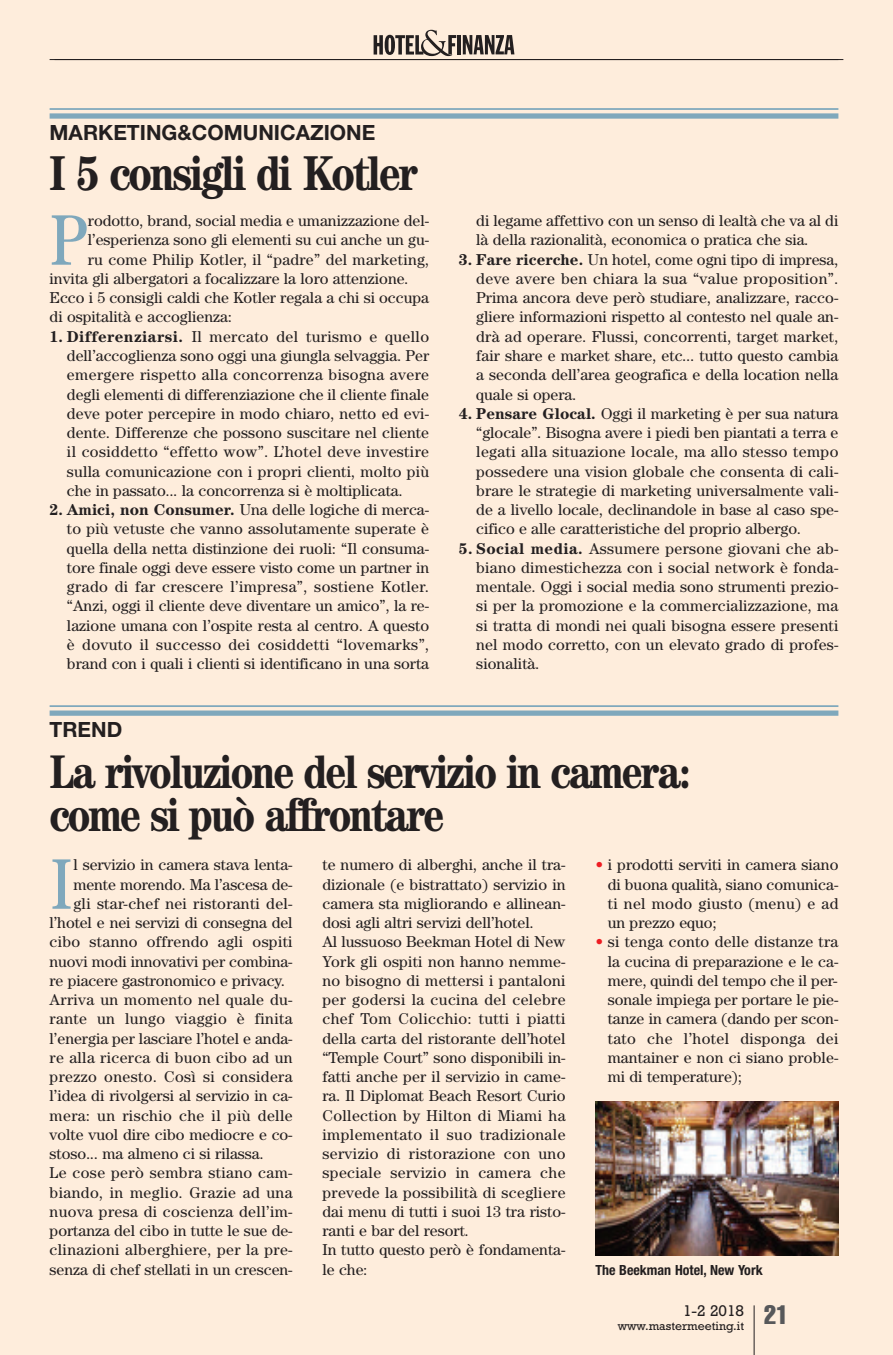
<style>
.page{position:relative;width:893px;height:1355px;background:#fff}
.page>*{position:absolute;margin:0;border:0;box-sizing:border-box;transform-origin:0 0}
.t1{font:condensed 71.75px "Century";color:#7fa8bc}
.t2{font:700 condensed 49px "Century";letter-spacing:-.04em;color:#231f20}
.t3{font:700 condensed 47.25px/43.8px "Century";letter-spacing:-.04em;color:#231f20}
.t4{font:700 21px "Helvetica Neue";color:#231f20}
.t5{font:15.75px/19.2px "Century";color:#231f20;text-align:justify}
.t6{font:15.75px "Century";letter-spacing:.025em;color:#231f20}
.t7{font:15.75px "Century";letter-spacing:.02em;color:#231f20}
.t8{font:15.75px "Rockwell";color:#231f20}
.t9{font:700 condensed 14px "Helvetica Neue";color:#231f20}
.t10{font:12.25px "Rockwell";color:#231f20}
.s1{font-weight:700}
.s2{color:#ee1d23}
</style>
<div class="page">
<div style="left:0;top:0;width:893px;height:1354px;background:#feeddc"></div>
<hr style="left:754px;top:1305px;width:1px;height:49px;background:#231f20">
<hr style="left:50px;top:59px;width:788px;height:1px;background:#231f20">
<hr style="left:457px;top:35px;width:4px;height:19px;background:#231f20">
<svg style="left:463px;top:35px;width:51px;height:19px"></svg>
<svg style="left:374px;top:30px;width:82px;height:26px"></svg>
<hr style="left:55px;top:59px;width:788px;height:1px;background:#231f20">
<hr style="left:50px;top:108px;width:788px;height:2px;background:#7fa8bc">
<div style="left:50px;top:113px;width:788px;height:6px;background:#7fa8bc"></div>
<hr style="left:50px;top:705px;width:788px;height:2px;background:#7fa8bc">
<div style="left:50px;top:710px;width:788px;height:5px;background:#7fa8bc"></div>
<img style="left:595px;top:1101px;width:243px;height:154px">
<h3 class="t4" style="left:50px;top:125px;width:327px">MARKETING&amp;COMUNICAZIONE</h3>
<h2 class="t2" style="left:50px;top:157px;width:370px">I 5 consigli di Kotler</h2>
<h1 class="t1" style="left:50px;top:215px;width:40px">P</h1>
<p class="t5" style="left:88px;top:212px;width:343px">rodotto, brand, social media e umanizzazione del-</p>
<p class="t5" style="left:88px;top:232px;width:343px">l’esperienza sono gli elementi su cui anche un gu-</p>
<p class="t7" style="left:88px;top:254px;width:343px">ru come Philip Kotler, il “padre” del marketing,</p>
<p class="t5" style="left:50px;top:270px;width:360px">invita gli albergatori a focalizzare la loro attenzione.</p>
<p class="t5" style="left:50px;top:289px;width:381px">Ecco i 5 consigli caldi che Kotler regala a chi si occupa</p>
<p class="t5" style="left:50px;top:309px;width:184px">di ospitalità e accoglienza:</p>
<p class="t5" style="left:67px;top:328px;width:364px;text-indent:-17px"><span class="s1">1. Differenziarsi.</span> Il mercato del turismo e quello dell’accoglienza sono oggi una giungla selvaggia. Per emergere rispetto alla concorrenza bisogna avere degli elementi di differenziazione che il cliente finale deve poter percepire in modo chiaro, netto ed evi&shy;dente. Differenze che possono suscitare nel cliente il cosiddetto “effetto wow”. L’hotel deve investire sulla comunicazione con i propri clienti, molto più che in passato... la concorrenza si è moltiplicata.</p>
<p class="t5" style="left:67px;top:501px;width:364px;text-indent:-17px"><span class="s1">2. Amici, non Consumer.</span> Una delle logiche di merca&shy;to più vetuste che vanno assolutamente superate è quella della netta distinzione dei ruoli: “Il consuma&shy;tore finale oggi deve essere visto come un partner in grado di far crescere l’impresa”, sostiene Kotler. “Anzi, oggi il cliente deve diventare un amico”, la re&shy;lazione umana con l’ospite resta al centro. A questo è dovuto il successo dei cosiddetti “lovemarks”, brand con i quali i clienti si identificano in una sorta</p>
<p class="t5" style="left:476px;top:212px;width:364px">di legame affettivo con un senso di lealtà che va al di là della razionalità, economica o pratica che sia.</p>
<p class="t5" style="left:476px;top:251px;width:364px;text-indent:-17px"><span class="s1">3. Fare ricerche.</span> Un hotel, come ogni tipo di impresa, deve avere ben chiara la sua “value proposition”.<br>Prima ancora deve però studiare, analizzare, racco&shy;gliere informazioni rispetto al contesto nel quale an&shy;drà ad operare. Flussi, concorrenti, target market, fair share e market share, etc... tutto questo cambia a seconda dell’area geografica e della location nella quale si opera.</p>
<p class="t5" style="left:476px;top:405px;width:364px;text-indent:-17px"><span class="s1">4. Pensare Glocal.</span> Oggi il marketing è per sua natura “glocale”. Bisogna avere i piedi ben piantati a terra e legati alla situazione locale, ma allo stesso tempo possedere una vision globale che consenta di cali&shy;brare le strategie di marketing universalmente vali&shy;de a livello locale, declinandole in base al caso spe&shy;cifico e alle caratteristiche del proprio albergo.</p>
<p class="t5" style="left:476px;top:540px;width:364px;text-indent:-17px"><span class="s1">5. Social media.</span> Assumere persone giovani che ab&shy;biano dimestichezza con i social network è fonda&shy;mentale. Oggi i social media sono strumenti prezio&shy;si per la promozione e la commercializzazione, ma si tratta di mondi nei quali bisogna essere presenti nel modo corretto, con un elevato grado di profes&shy;sionalità.</p>
<h3 class="t4" style="left:50px;top:721px;width:74px">TREND</h3>
<h3 class="t3" style="left:50px;top:753px;width:643px">La rivoluzione del servizio in camera: come si può affrontare</h3>
<h1 class="t1" style="left:50px;top:859px;width:25px">I</h1>
<p class="t5" style="left:73px;top:856px;width:221px">l servizio in camera stava lenta-</p>
<p class="t5" style="left:73px;top:875px;width:221px">mente morendo. Ma l’ascesa de-</p>
<p class="t7" style="left:73px;top:897px;width:221px">gli star-chef nei ristoranti del-</p>
<p class="t5" style="left:50px;top:914px;width:245px">l’hotel e nei servizi di consegna del</p>
<p class="t7" style="left:50px;top:936px;width:245px">cibo stanno offrendo agli ospiti</p>
<p class="t5" style="left:50px;top:952px;width:244px">nuovi modi innovativi per combina-</p>
<p class="t5" style="left:50px;top:972px;width:237px">re piacere gastronomico e privacy.</p>
<p class="t6" style="left:50px;top:994px;width:245px">Arriva un momento nel quale du-</p>
<p class="t6" style="left:50px;top:1013px;width:245px">rante un lungo viaggio è finita</p>
<p class="t5" style="left:50px;top:1029px;width:245px">l’energia per lasciare l’hotel e anda-</p>
<p class="t7" style="left:50px;top:1051px;width:245px">re alla ricerca di buon cibo ad un</p>
<p class="t6" style="left:50px;top:1071px;width:245px">prezzo onesto. Così si considera</p>
<p class="t5" style="left:50px;top:1087px;width:245px">l’idea di rivolgersi al servizio in ca-</p>
<p class="t6" style="left:50px;top:1109px;width:245px">mera: un rischio che il più delle</p>
<p class="t5" style="left:50px;top:1126px;width:245px">volte vuol dire cibo mediocre e co-</p>
<p class="t5" style="left:50px;top:1145px;width:216px">stoso... ma almeno ci si rilassa.</p>
<p class="t6" style="left:50px;top:1167px;width:245px">Le cose però sembra stiano cam-</p>
<p class="t6" style="left:50px;top:1186px;width:245px">biando, in meglio. Grazie ad una</p>
<p class="t6" style="left:50px;top:1205px;width:245px">nuova presa di coscienza dell’im-</p>
<p class="t5" style="left:50px;top:1222px;width:245px">portanza del cibo in tutte le sue de-</p>
<p class="t6" style="left:50px;top:1244px;width:245px">clinazioni alberghiere, per la pre-</p>
<p class="t5" style="left:50px;top:1260px;width:245px">senza di chef stellati in un crescen-</p>
<p class="t5" style="left:322px;top:856px;width:245px;text-align:left">te numero di alberghi, anche il tra&shy;dizionale (e bistrattato) servizio in camera sta migliorando e allinean&shy;dosi agli altri servizi dell’hotel.<br>Al lussuoso Beekman Hotel di New<br>York gli ospiti non hanno nemme&shy;no bisogno di mettersi i pantaloni per godersi la cucina del celebre chef Tom Colicchio: tutti i piatti della carta del ristorante dell’hotel “Temple Court” sono disponibili in&shy;fatti anche per il servizio in came&shy;ra. Il Diplomat Beach Resort Curio<br>Collection by Hilton di Miami ha implementato il suo tradizionale servizio di ristorazione con uno speciale servizio in camera che prevede la possibilità di scegliere dai menu di tutti i suoi 13 tra risto&shy;ranti e bar del resort.<br>In tutto questo però è fondamenta&shy;le che:</p>
<p class="t5" style="left:608px;top:856px;width:232px;text-indent:-12px"><span class="s2">•</span> i prodotti serviti in camera siano di buona qualità, siano comunica&shy;ti nel modo giusto (menu) e ad un prezzo equo;</p>
<p class="t5" style="left:608px;top:933px;width:232px;text-indent:-12px"><span class="s2">•</span> si tenga conto delle distanze tra la cucina di preparazione e le ca&shy;mere, quindi del tempo che il per&shy;sonale impiega per portare le pie&shy;tanze in camera (dando per scon&shy;tato che l’hotel disponga dei mantainer e non ci siano proble&shy;mi di temperature);</p>
<p class="t9" style="left:595px;top:1264px;width:169px">The Beekman Hotel, New York</p>
<p class="t10" style="left:618px;top:1321px;width:172px">www.mastermeeting.it <sup>21</sup></p>
<p class="t8" style="left:683px;top:1305px;width:63px">1-2 2018</p>
</div>
